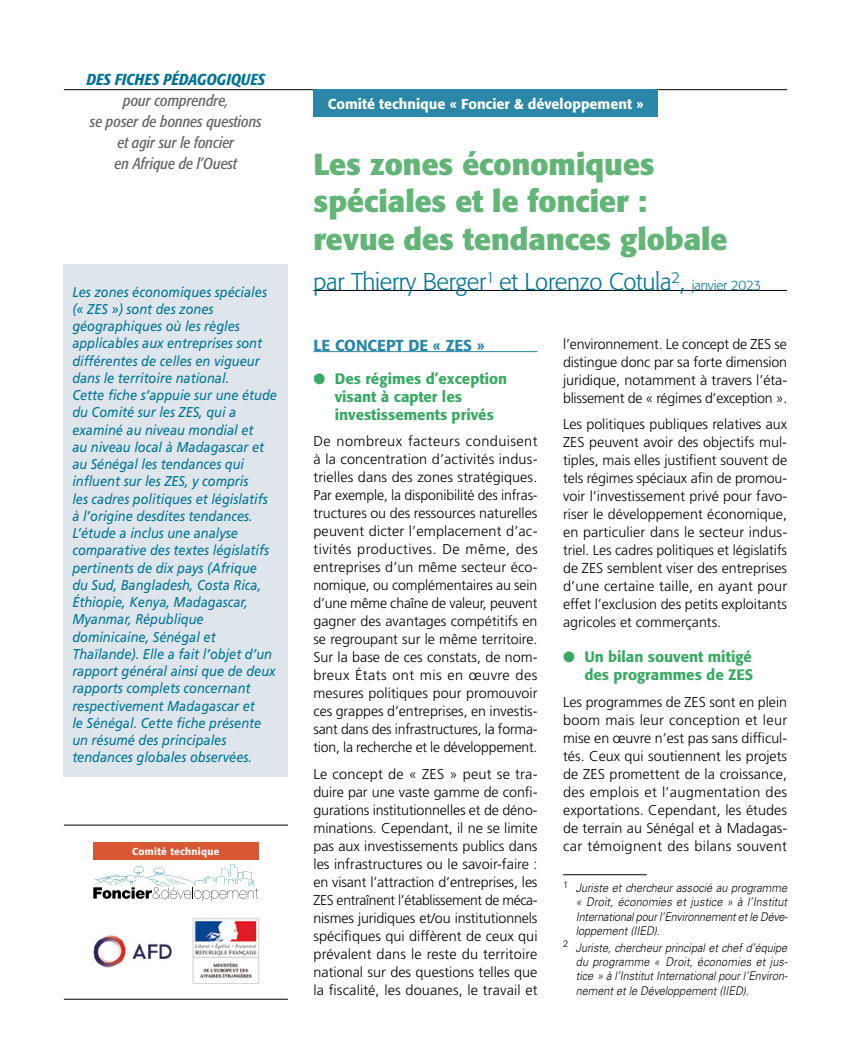
<style>
.page{position:relative;width:851px;height:1063px;background:#fff}
.page>*{position:absolute;margin:0;border:0;box-sizing:border-box;transform-origin:0 0}
.t1{font:700 30px/37.5px "Formata";color:#62b576}
.t2{font:300 24px "Formata";letter-spacing:-.01em;color:#007496}
.t3{font:italic condensed 15.75px/21px "Formata";color:#646567;text-align:center}
.t4{font:italic 500 condensed 15.75px "Formata";color:#007496}
.t5{font:500 15.75px "Formata";color:#2b87a7}
.t6{font:500 15px/18px "Formata";color:#38a962}
.t7{font:300 14.25px/18px "Frutiger LT Std";color:#000;text-align:justify}
.t8{font:italic 14.25px/17.2px "Frutiger LT Std";color:#007496;scale:.9 1}
.t9{font:500 14.25px "Formata";color:#fff}
.t10{font:italic 300 12px/14.4px "Univers LT Std";color:#000;text-align:justify;scale:.9 1}
.t11{font:500 10.05px "Formata";letter-spacing:.03em;color:#fff}
.s1{font-size:13.5px}
</style>
<div class="page">
<hr style="left:313px;top:351px;width:224px;height:1px;background:#2b87a7">
<div style="left:64px;top:265px;width:224px;height:512px;background:#dee6ec"></div>
<hr style="left:64px;top:89px;width:723px;height:1px;background:#000">
<div style="left:313px;top:90px;width:345px;height:27px;background:#2b87a7"></div>
<hr style="left:563px;top:874px;width:83px;height:1px;background:#000">
<hr style="left:313px;top:290px;width:474px;height:1px;background:#000">
<hr style="left:64px;top:999px;width:224px;height:1px;background:#000">
<hr style="left:64px;top:825px;width:224px;height:1px;background:#000">
<svg style="left:93px;top:865px;width:165px;height:36px"></svg>
<div style="left:93px;top:843px;width:165px;height:17px;background:#d85834"></div>
<img style="left:93px;top:935px;width:79px;height:33px">
<img style="left:192px;top:918px;width:68px;height:66px">
<p class="t4" style="left:87px;top:70px;width:180px">DES FICHES PÉDAGOGIQUES</p>
<p class="t3" style="left:90px;top:90px;width:173px">pour comprendre,<br>se poser de bonnes questions et agir sur le foncier<br>en Afrique de l’Ouest</p>
<p class="t8" style="left:72px;top:283px;width:229px">Les zones économiques spéciales (« ZES ») sont des zones géographiques où les règles applicables aux entreprises sont différentes de celles en vigueur dans le territoire national.<br>Cette fiche s’appuie sur une étude du Comité sur les ZES, qui a examiné au niveau mondial et<br>au niveau local à Madagascar et au Sénégal les tendances qui influent sur les ZES, y compris<br>les cadres politiques et législatifs à l’origine desdites tendances.<br>L’étude a inclus une analyse comparative des textes législatifs pertinents de dix pays (Afrique<br>du Sud, Bangladesh, Costa Rica,<br>Éthiopie, Kenya, Madagascar,<br>Myanmar, République dominicaine, Sénégal et<br>Thaïlande). Elle a fait l’objet d’un rapport général ainsi que de deux rapports complets concernant respectivement Madagascar et<br>le Sénégal. Cette fiche présente un résumé des principales tendances globales observées.</p>
<p class="t11" style="left:132px;top:845px;width:89px">Comité technique</p>
<p class="t9" style="left:328px;top:95px;width:317px">Comité technique « Foncier &amp; développement »</p>
<h1 class="t1" style="left:313px;top:145px;width:415px">Les zones économiques spéciales et le foncier : revue des tendances globale</h1>
<h2 class="t2" style="left:313px;top:268px;width:449px">par Thierry Berger<sup>1</sup> et Lorenzo Cotula<sup>2</sup>, <span class="s1">janvier 2023</span></h2>
<p class="t5" style="left:313px;top:336px;width:173px">LE CONCEPT DE « ZES »</p>
<p class="t6" style="left:334px;top:370px;width:174px;text-indent:-21px">● Des régimes d’exception visant à capter les investissements privés</p>
<p class="t7" style="left:313px;top:433px;width:226px">De nombreux facteurs conduisent à la concentration d’activités indus&shy;trielles dans des zones stratégiques.<br>Par exemple, la disponibilité des infras&shy;tructures ou des ressources naturelles peuvent dicter l’emplacement d’ac&shy;tivités productives. De même, des entreprises d’un même secteur éco&shy;nomique, ou complémentaires au sein d’une même chaîne de valeur, peuvent gagner des avantages compétitifs en se regroupant sur le même territoire.<br>Sur la base de ces constats, de nom&shy;breux États ont mis en œuvre des mesures politiques pour promouvoir ces grappes d’entreprises, en investis&shy;sant dans des infrastructures, la forma&shy;tion, la recherche et le développement.</p>
<p class="t7" style="left:313px;top:765px;width:226px">Le concept de « ZES » peut se tra&shy;duire par une vaste gamme de confi&shy;gurations institutionnelles et de déno&shy;minations. Cependant, il ne se limite pas aux investissements publics dans les infrastructures ou le savoir-faire : en visant l’attraction d’entreprises, les ZES entraînent l’établissement de méca&shy;nismes juridiques et/ou institutionnels spécifiques qui diffèrent de ceux qui prévalent dans le reste du territoire national sur des questions telles que la fiscalité, les douanes, le travail et</p>
<p class="t7" style="left:563px;top:335px;width:226px">l’environnement. Le concept de ZES se distingue donc par sa forte dimension juridique, notamment à travers l’éta&shy;blissement de « régimes d’exception ».</p>
<p class="t7" style="left:563px;top:415px;width:225px">Les politiques publiques relatives aux ZES peuvent avoir des objectifs mul&shy;tiples, mais elles justifient souvent de tels régimes spéciaux afin de promou&shy;voir l’investissement privé pour favo&shy;riser le développement économique, en particulier dans le secteur indus&shy;triel. Les cadres politiques et législatifs de ZES semblent viser des entreprises d’une certaine taille, en ayant pour effet l’exclusion des petits exploitants agricoles et commerçants.</p>
<p class="t6" style="left:563px;top:648px;width:191px;text-align:right">● Un bilan souvent mitigé des programmes de ZES</p>
<p class="t7" style="left:563px;top:693px;width:226px">Les programmes de ZES sont en plein boom mais leur conception et leur mise en œuvre n’est pas sans difficul&shy;tés. Ceux qui soutiennent les projets de ZES promettent de la croissance, des emplois et l’augmentation des exportations. Cependant, les études de terrain au Sénégal et à Madagas&shy;car témoignent des bilans souvent</p>
<p class="t10" style="left:575px;top:881px;width:237px;text-indent:-13px"><sup>1</sup> Juriste et chercheur associé au programme « Droit, économies et justice » à l’Institut International pour l’Environnement et le Déve&shy;loppement (IIED).</p>
<p class="t10" style="left:575px;top:940px;width:237px;text-indent:-13px"><sup>2</sup> Juriste, chercheur principal et chef d’équipe du programme « Droit, économies et jus&shy;tice » à l’Institut International pour l’Environ&shy;nement et le Développement (IIED).</p>
</div>
